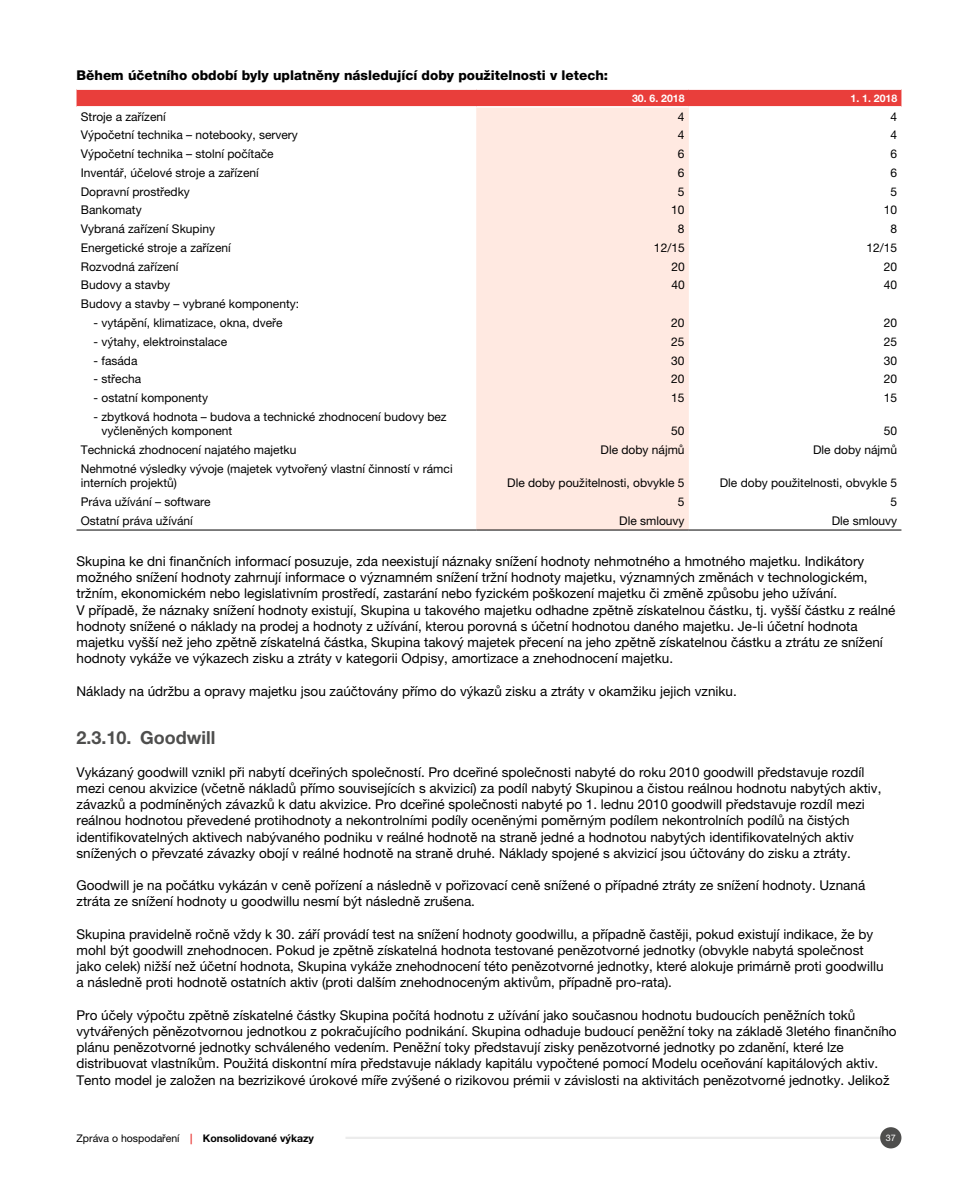
<style>
.page{position:relative;width:978px;height:1191px;background:#fff}
.page>*{position:absolute;margin:0;border:0;box-sizing:border-box;transform-origin:0 0}
.t1{font:700 18px "Helvetica Neue LT Pro";color:#4e4e4d}
._00_bodytext{font:13.5px/16.2px "Helvetica Neue LT Pro";color:#000}
._04_level{font:800 13.5px "Helvetica Neue LT Pro";color:#000}
.table_body{font:12px/14.4px "Helvetica Neue LT Pro";color:#000}
.t2{font:10.5px "Helvetica Neue LT Pro Bd 5";color:#000}
.table_header{font:700 10.5px "Helvetica Neue LT Pro";color:#fff}
.t3{font:9px "Helvetica Neue LT Pro";color:#fff}
.s1{font-family:"Helvetica Neue LT Pro Roman 5"}
.s2{color:#e93e3b}
</style>
<div class="page">
<div style="left:77px;top:90px;width:824px;height:16px;background:#e93e3b"></div>
<div style="left:476px;top:108px;width:213px;height:421px;background:#ffe9e1"></div>
<hr style="left:77px;top:529px;width:399px;height:1px;background:#000">
<hr style="left:689px;top:529px;width:212px;height:1px;background:#000">
<hr style="left:476px;top:529px;width:213px;height:1px;background:#000">
<hr style="left:345px;top:1136px;width:546px;height:3px;background:#ececec">
<div style="left:880px;top:1127px;width:21px;height:21px;background:#4e4e4d;border-radius:50%"></div>
<p class="_04_level" style="left:77px;top:67px;width:533px">Během účetního období byly uplatněny následující doby použitelnosti v letech:</p>
<p class="table_header" style="left:632px;top:91px;width:54px">30. 6. 2018</p>
<p class="table_header" style="left:850px;top:91px;width:48px">1. 1. 2018</p>
<p class="table_body" style="left:81px;top:109px;width:87px">Stroje a zařízení</p>
<p class="table_body" style="left:678px;top:109px;width:8px">4</p>
<p class="table_body" style="left:890px;top:109px;width:8px">4</p>
<p class="table_body" style="left:81px;top:128px;width:219px">Výpočetní technika – notebooky, servery</p>
<p class="table_body" style="left:678px;top:128px;width:8px">4</p>
<p class="table_body" style="left:891px;top:128px;width:8px">4</p>
<p class="table_body" style="left:81px;top:146px;width:194px">Výpočetní technika – stolní počítače</p>
<p class="table_body" style="left:678px;top:146px;width:8px">6</p>
<p class="table_body" style="left:891px;top:146px;width:8px">6</p>
<p class="table_body" style="left:81px;top:165px;width:179px">Inventář, účelové stroje a zařízení</p>
<p class="table_body" style="left:678px;top:165px;width:8px">6</p>
<p class="table_body" style="left:891px;top:165px;width:8px">6</p>
<p class="table_body" style="left:81px;top:184px;width:111px">Dopravní prostředky</p>
<p class="table_body" style="left:678px;top:184px;width:8px">5</p>
<p class="table_body" style="left:891px;top:184px;width:8px">5</p>
<p class="table_body" style="left:81px;top:203px;width:62px">Bankomaty</p>
<p class="table_body" style="left:671px;top:203px;width:15px">10</p>
<p class="table_body" style="left:884px;top:203px;width:15px">10</p>
<p class="table_body" style="left:81px;top:221px;width:136px">Vybraná zařízení Skupiny</p>
<p class="table_body" style="left:678px;top:221px;width:8px">8</p>
<p class="table_body" style="left:891px;top:221px;width:8px">8</p>
<p class="table_body" style="left:81px;top:240px;width:151px">Energetické stroje a zařízení</p>
<p class="table_body" style="left:654px;top:240px;width:32px">12/15</p>
<p class="table_body" style="left:867px;top:240px;width:32px">12/15</p>
<p class="table_body" style="left:81px;top:259px;width:99px">Rozvodná zařízení</p>
<p class="table_body" style="left:671px;top:259px;width:15px">20</p>
<p class="table_body" style="left:884px;top:259px;width:15px">20</p>
<p class="table_body" style="left:81px;top:278px;width:91px">Budovy a stavby</p>
<p class="table_body" style="left:671px;top:278px;width:15px">40</p>
<p class="table_body" style="left:884px;top:278px;width:15px">40</p>
<p class="table_body" style="left:81px;top:297px;width:220px">Budovy a stavby – vybrané komponenty:</p>
<p class="table_body" style="left:94px;top:315px;width:191px">- vytápění, klimatizace, okna, dveře</p>
<p class="table_body" style="left:671px;top:315px;width:15px">20</p>
<p class="table_body" style="left:884px;top:315px;width:15px">20</p>
<p class="table_body" style="left:94px;top:334px;width:135px">- výtahy, elektroinstalace</p>
<p class="table_body" style="left:671px;top:334px;width:15px">25</p>
<p class="table_body" style="left:884px;top:334px;width:15px">25</p>
<p class="table_body" style="left:94px;top:353px;width:46px">- fasáda</p>
<p class="table_body" style="left:671px;top:353px;width:15px">30</p>
<p class="table_body" style="left:884px;top:353px;width:15px">30</p>
<p class="table_body" style="left:94px;top:372px;width:49px">- střecha</p>
<p class="table_body" style="left:671px;top:372px;width:15px">20</p>
<p class="table_body" style="left:884px;top:372px;width:15px">20</p>
<p class="table_body" style="left:94px;top:390px;width:116px">- ostatní komponenty</p>
<p class="table_body" style="left:671px;top:390px;width:15px">15</p>
<p class="table_body" style="left:884px;top:390px;width:15px">15</p>
<p class="table_body" style="left:102px;top:409px;width:347px;text-indent:-8px">- zbytková hodnota – budova a technické zhodnocení budovy bez vyčleněných komponent</p>
<p class="table_body" style="left:671px;top:424px;width:15px">50</p>
<p class="table_body" style="left:884px;top:424px;width:15px">50</p>
<p class="table_body" style="left:81px;top:442px;width:217px">Technická zhodnocení najatého majetku</p>
<p class="table_body" style="left:601px;top:442px;width:86px">Dle doby nájmů</p>
<p class="table_body" style="left:813px;top:442px;width:86px">Dle doby nájmů</p>
<p class="table_body" style="left:81px;top:461px;width:373px">Nehmotné výsledky vývoje (majetek vytvořený vlastní činností v rámci interních projektů)</p>
<p class="table_body" style="left:507px;top:476px;width:179px">Dle doby použitelnosti, obvykle 5</p>
<p class="table_body" style="left:720px;top:476px;width:179px">Dle doby použitelnosti, obvykle 5</p>
<p class="table_body" style="left:81px;top:494px;width:131px">Práva užívání – software</p>
<p class="table_body" style="left:678px;top:494px;width:8px">5</p>
<p class="table_body" style="left:891px;top:494px;width:8px">5</p>
<p class="table_body" style="left:81px;top:513px;width:114px">Ostatní práva užívání</p>
<p class="table_body" style="left:619px;top:513px;width:67px">Dle smlouvy</p>
<p class="table_body" style="left:832px;top:513px;width:67px">Dle smlouvy</p>
<p class="_00_bodytext" style="left:77px;top:553px;width:820px">Skupina ke dni finančních informací posuzuje, zda neexistují náznaky snížení hodnoty nehmotného a hmotného majetku. Indikátory možného snížení hodnoty zahrnují informace o významném snížení tržní hodnoty majetku, významných změnách v technologickém, tržním, ekonomickém nebo legislativním prostředí, zastarání nebo fyzickém poškození majetku či změně způsobu jeho užívání.<br>V případě, že náznaky snížení hodnoty existují, Skupina u takového majetku odhadne zpětně získatelnou částku, tj. vyšší částku z reálné hodnoty snížené o náklady na prodej a hodnoty z užívání, kterou porovná s účetní hodnotou daného majetku. Je-li účetní hodnota majetku vyšší než jeho zpětně získatelná částka, Skupina takový majetek přecení na jeho zpětně získatelnou částku a ztrátu ze snížení hodnoty vykáže ve výkazech zisku a ztráty v kategorii Odpisy, amortizace a znehodnocení majetku.</p>
<p class="_00_bodytext" style="left:77px;top:682px;width:662px">Náklady na údržbu a opravy majetku jsou zaúčtovány přímo do výkazů zisku a ztráty v okamžiku jejich vzniku.</p>
<p class="t1" style="left:77px;top:727px;width:141px">2.3.10. Goodwill</p>
<p class="_00_bodytext" style="left:77px;top:763px;width:806px">Vykázaný goodwill vznikl při nabytí dceřiných společností. Pro dceřiné společnosti nabyté do roku 2010 goodwill představuje rozdíl mezi cenou akvizice (včetně nákladů přímo souvisejících s akvizicí) za podíl nabytý Skupinou a čistou reálnou hodnotu nabytých aktiv, závazků a podmíněných závazků k datu akvizice. Pro dceřiné společnosti nabyté po 1. lednu 2010 goodwill představuje rozdíl mezi reálnou hodnotou převedené protihodnoty a nekontrolními podíly oceněnými poměrným podílem nekontrolních podílů na čistých identifikovatelných aktivech nabývaného podniku v reálné hodnotě na straně jedné a hodnotou nabytých identifikovatelných aktiv snížených o převzaté závazky obojí v reálné hodnotě na straně druhé. Náklady spojené s akvizicí jsou účtovány do zisku a ztráty.</p>
<p class="_00_bodytext" style="left:77px;top:877px;width:790px">Goodwill je na počátku vykázán v ceně pořízení a následně v pořizovací ceně snížené o případné ztráty ze snížení hodnoty. Uznaná ztráta ze snížení hodnoty u goodwillu nesmí být následně zrušena.</p>
<p class="_00_bodytext" style="left:77px;top:925px;width:809px">Skupina pravidelně ročně vždy k 30. září provádí test na snížení hodnoty goodwillu, a případně častěji, pokud existují indikace, že by mohl být goodwill znehodnocen. Pokud je zpětně získatelná hodnota testované penězotvorné jednotky (obvykle nabytá společnost jako celek) nižší než účetní hodnota, Skupina vykáže znehodnocení této penězotvorné jednotky, které alokuje primárně proti goodwillu a následně proti hodnotě ostatních aktiv (proti dalším znehodnoceným aktivům, případně pro-rata).</p>
<p class="_00_bodytext" style="left:77px;top:1006px;width:822px">Pro účely výpočtu zpětně získatelné částky Skupina počítá hodnotu z užívání jako současnou hodnotu budoucích peněžních toků vytvářených pěnězotvornou jednotkou z pokračujícího podnikání. Skupina odhaduje budoucí peněžní toky na základě 3letého finančního plánu penězotvorné jednotky schváleného vedením. Peněžní toky představují zisky penězotvorné jednotky po zdanění, které lze distribuovat vlastníkům. Použitá diskontní míra představuje náklady kapitálu vypočtené pomocí Modelu oceňování kapitálových aktiv.<br>Tento model je založen na bezrizikové úrokové míře zvýšené o rizikovou prémii v závislosti na aktivitách penězotvorné jednotky. Jelikož</p>
<p class="t2" style="left:77px;top:1131px;width:239px"><span class="s1">Zpráva o hospodaření</span> <span class="s2">|</span> Konsolidované výkazy</p>
<p class="t3" style="left:886px;top:1132px;width:12px">37</p>
</div>
